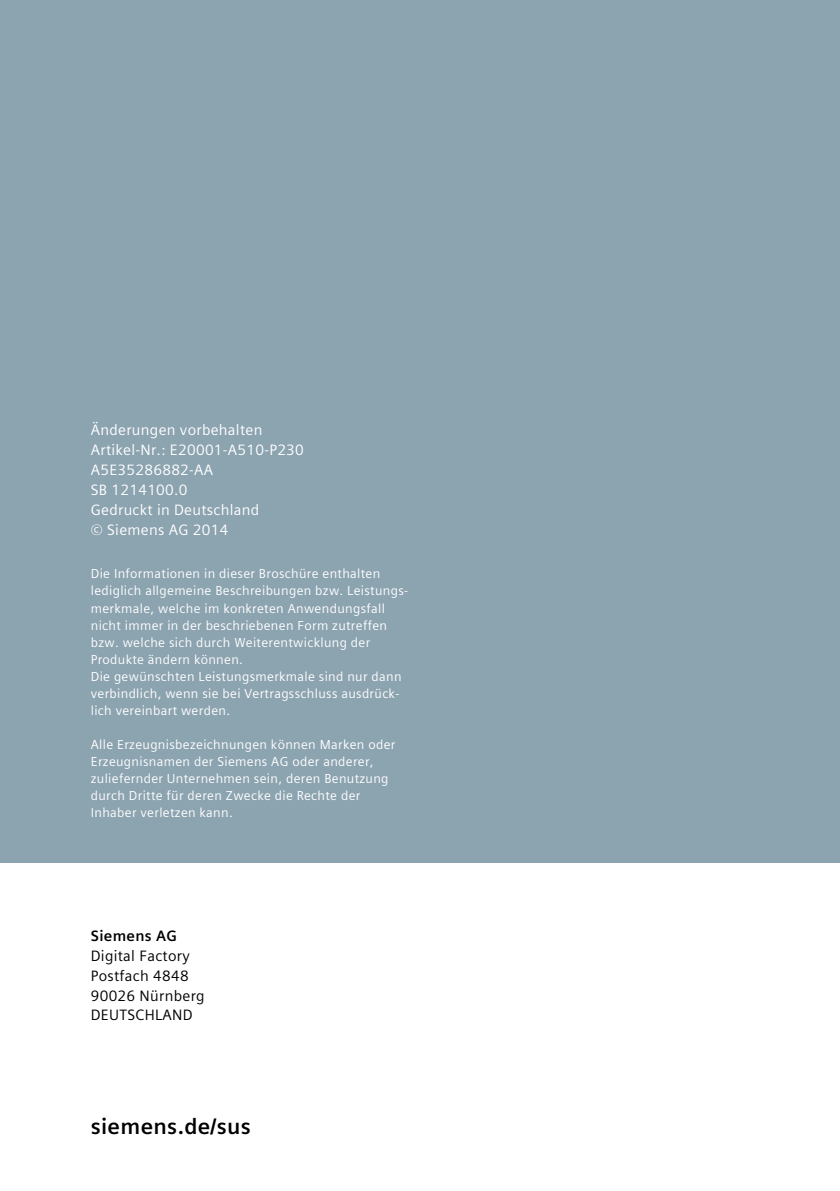
<style>
.page{position:relative;width:840px;height:1191px;background:#fff}
.page>*{position:absolute;margin:0;border:0;box-sizing:border-box;transform-origin:0 0}
.t1{font:700 22px "Siemens Sans Global";letter-spacing:.015em;color:#000}
.t2{font:15px/19.8px "Siemens Sans Global";letter-spacing:.02em;color:#fff}
.t3{font:15px/19.8px "Siemens Sans Global";letter-spacing:.02em;color:#000}
.t4{font:700 15px "Siemens Sans Global";letter-spacing:.02em;color:#000}
.t5{font:13px/17px "Siemens Sans Global";letter-spacing:.025em;color:#fff}
</style>
<div class="page">
<div style="left:0;top:0;width:839px;height:862px;background:#8ca3b0"></div>
<p class="t2" style="left:91px;top:420px;width:214px">Änderungen vorbehalten<br>Artikel-Nr.: E20001-A510-P230<br>A5E35286882-AA<br>SB 1214100.0<br>Gedruckt in Deutschland<br>© Siemens AG 2014</p>
<p class="t5" style="left:91px;top:565px;width:319px">Die Informationen in dieser Broschüre enthalten lediglich allgemeine Beschreibungen bzw. Leistungs&shy;merkmale, welche im konkreten Anwendungsfall nicht immer in der beschriebenen Form zutreffen bzw. welche sich durch Weiterentwicklung der Produkte ändern können.<br>Die gewünschten Leistungsmerkmale sind nur dann verbindlich, wenn sie bei Vertragsschluss ausdrück&shy;lich vereinbart werden.</p>
<p class="t5" style="left:91px;top:735px;width:306px">Alle Erzeugnisbezeichnungen können Marken oder Erzeugnisnamen der Siemens AG oder anderer, zuliefernder Unternehmen sein, deren Benutzung durch Dritte für deren Zwecke die Rechte der Inhaber verletzen kann.</p>
<p class="t4" style="left:91px;top:924px;width:88px">Siemens AG</p>
<p class="t3" style="left:91px;top:946px;width:115px">Digital Factory<br>Postfach 4848<br>90026 Nürnberg<br>DEUTSCHLAND</p>
<h1 class="t1" style="left:91px;top:1109px;width:161px">siemens.de/sus</h1>
</div>
